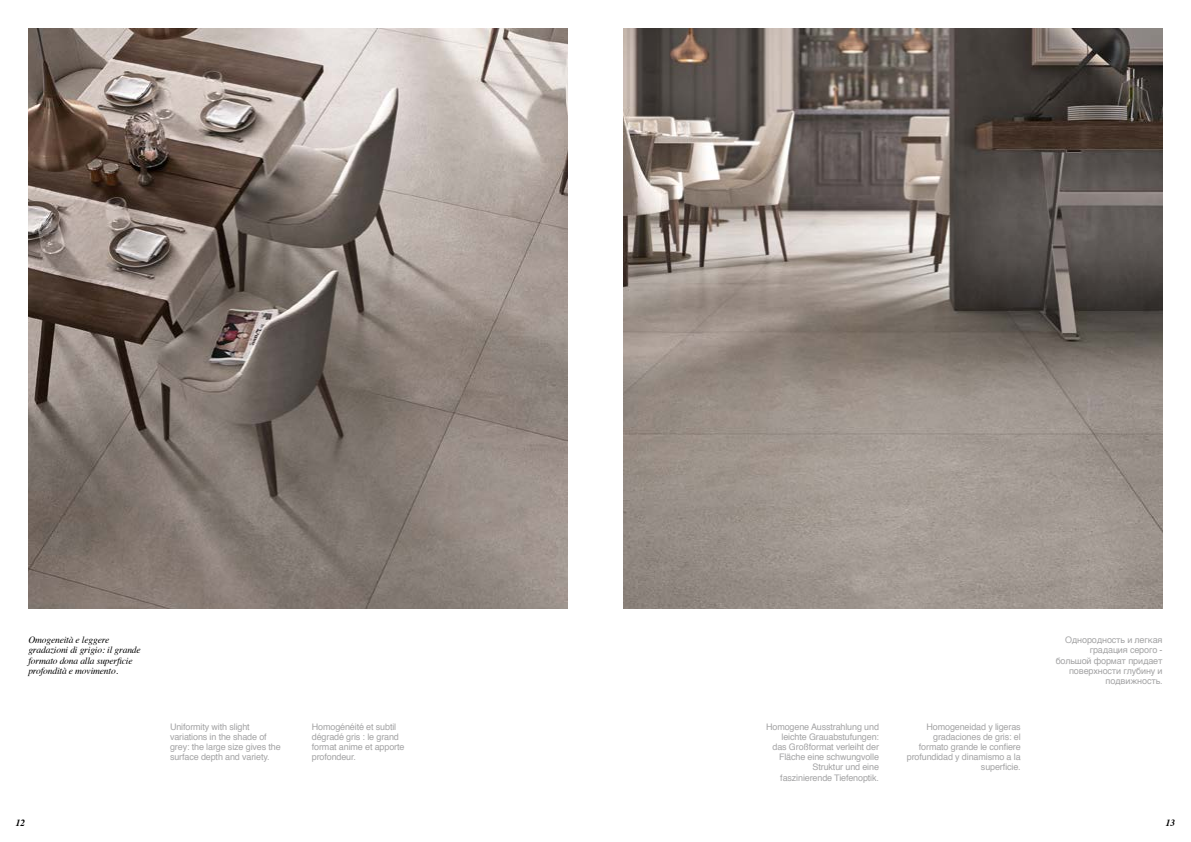
<style>
.page{position:relative;width:1191px;height:842px;background:#fff}
.page>*{position:absolute;margin:0;border:0;box-sizing:border-box;transform-origin:0 0}
.t1{font:italic 9.5px/10.5px "Times";letter-spacing:-.015em;color:#000}
.t2{font:italic 700 9.5px "Times";color:#000}
.t3{font:9px/10.2px "Helvetica";letter-spacing:-.015em;color:#a4a4a5;text-align:right}
</style>
<div class="page">
<img style="left:624px;top:28px;width:538px;height:580px">
<img style="left:28px;top:28px;width:539px;height:580px">
<p class="t1" style="left:28px;top:634px;width:114px">Omogeneità e leggere gradazioni di grigio: il grande formato dona alla superficie profondità e movimento.</p>
<p class="t3" style="left:170px;top:722px;width:112px;text-align:left">Uniformity with slight variations in the shade of grey: the large size gives the surface depth and variety.</p>
<p class="t3" style="left:312px;top:722px;width:94px;text-align:left">Homogénéité et subtil dégradé gris : le grand format anime et apporte profondeur.</p>
<p class="t3" style="left:766px;top:722px;width:114px">Homogene Ausstrahlung und leichte Grauabstufungen: das Großformat verleiht der<br>Fläche eine schwungvolle<br>Struktur und eine faszinierende Tiefenoptik.</p>
<p class="t3" style="left:906px;top:722px;width:115px">Homogeneidad y ligeras gradaciones de gris: el formato grande le confiere profundidad y dinamismo a la superficie.</p>
<p class="t3" style="left:1055px;top:635px;width:108px">Однородность и легкая градация серого - большой формат придает поверхности глубину и подвижность.</p>
<p class="t2" style="left:16px;top:814px;width:11px">12</p>
<p class="t2" style="left:1165px;top:814px;width:11px">13</p>
</div>
